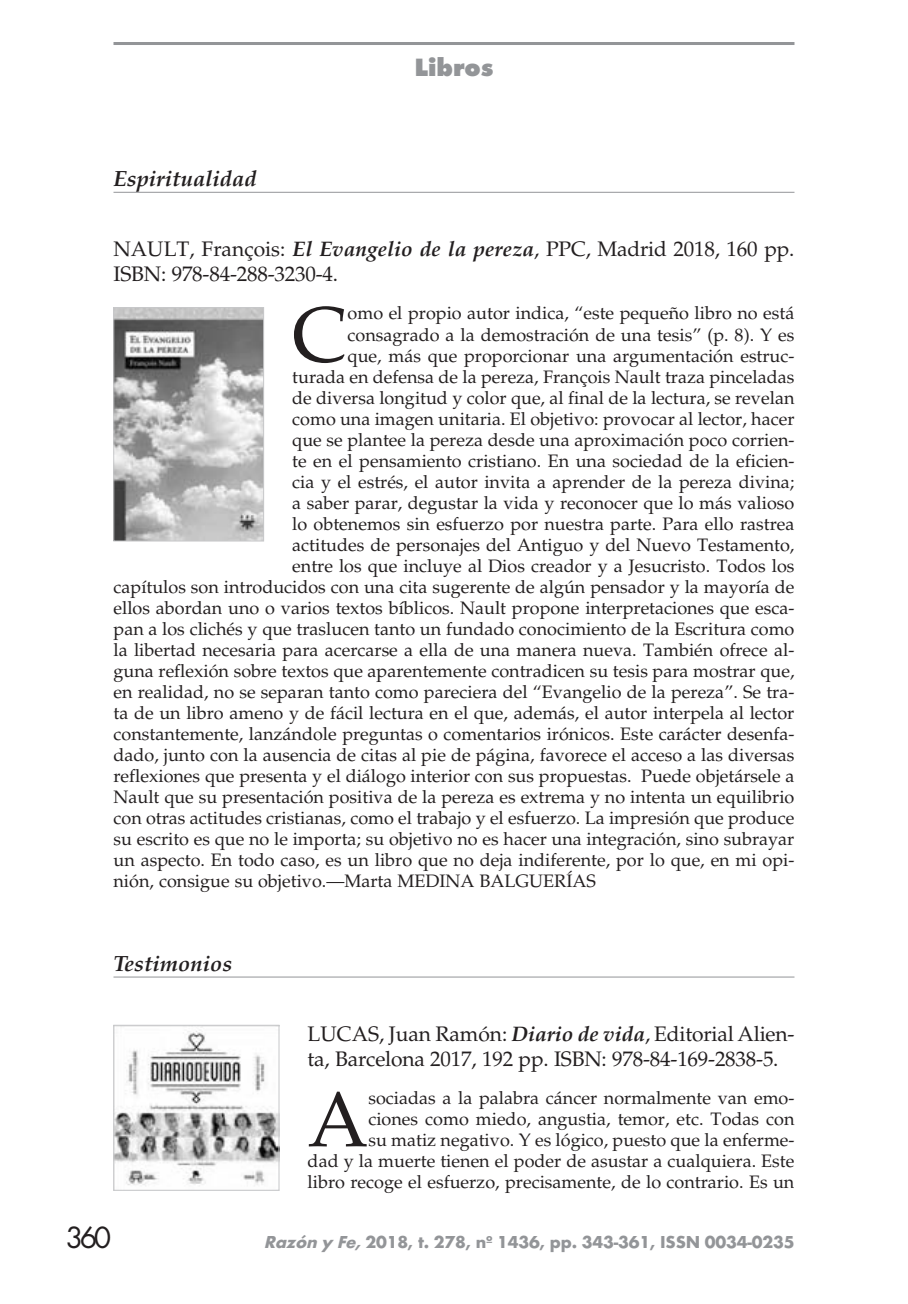
<style>
.page{position:relative;width:908px;height:1304px;background:#fff}
.page>*{position:absolute;margin:0;border:0;box-sizing:border-box;transform-origin:0 0}
.t1{font:78px "Palatino";color:#231f20}
.t2{font:32px "Futura T";color:#231f20}
.t3{font:800 26px "Futura T";color:#939598}
.t4{font:italic 700 22px "Palatino";color:#231f20}
.t5{font:21px/25px "Palatino";letter-spacing:-.01em;color:#231f20}
.t6{font:18px/21px "Palatino";color:#231f20;text-align:right}
.t7{font:700 18px "Futura T";letter-spacing:-.01em;color:#939598}
.s1{font-weight:700;font-style:italic}
.s2{font-style:italic}
</style>
<div class="page">
<hr style="left:113px;top:42px;width:681px;height:3px;background:#939598">
<hr style="left:113px;top:192px;width:681px;height:1px;background:#939598">
<hr style="left:113px;top:977px;width:681px;height:1px;background:#939598">
<img style="left:115px;top:309px;width:147px;height:230px">
<div style="left:113px;top:307px;width:151px;height:234px;border:1px solid #c7c8ca"></div>
<img style="left:115px;top:1031px;width:162px;height:155px">
<div style="left:113px;top:1025px;width:166px;height:166px;border:1px solid #c7c8ca"></div>
<p class="t4" style="left:113px;top:166px;width:145px">Espiritualidad</p>
<p class="t3" style="left:414px;top:52px;width:81px">Libros</p>
<p class="t5" style="left:113px;top:237px;width:682px">NAULT, François: <span class="s1">El Evangelio de la pereza</span>, PPC, Madrid 2018, 160 pp.<br>ISBN: 978-84-288-3230-4.</p>
<p class="t1" style="left:292px;top:289px;width:57px">C</p>
<p class="t6" style="left:347px;top:303px;width:448px">omo el propio autor indica, “este pequeño libro no está</p>
<p class="t6" style="left:347px;top:324px;width:448px">consagrado a la demostración de una tesis” (p. 8). Y es</p>
<p class="t6" style="left:347px;top:345px;width:448px">que, más que proporcionar una argumentación estruc-</p>
<p class="t6" style="left:292px;top:366px;width:503px">turada en defensa de la pereza, François Nault traza pinceladas</p>
<p class="t6" style="left:292px;top:387px;width:503px">de diversa longitud y color que, al final de la lectura, se revelan</p>
<p class="t6" style="left:292px;top:408px;width:503px">como una imagen unitaria. El objetivo: provocar al lector, hacer</p>
<p class="t6" style="left:292px;top:429px;width:503px">que se plantee la pereza desde una aproximación poco corrien-</p>
<p class="t6" style="left:292px;top:450px;width:503px">te en el pensamiento cristiano. En una sociedad de la eficien-</p>
<p class="t6" style="left:292px;top:471px;width:503px">cia y el estrés, el autor invita a aprender de la pereza divina;</p>
<p class="t6" style="left:292px;top:492px;width:503px">a saber parar, degustar la vida y reconocer que lo más valioso</p>
<p class="t6" style="left:292px;top:513px;width:503px">lo obtenemos sin esfuerzo por nuestra parte. Para ello rastrea</p>
<p class="t6" style="left:292px;top:534px;width:503px">actitudes de personajes del Antiguo y del Nuevo Testamento,</p>
<p class="t6" style="left:292px;top:555px;width:503px">entre los que incluye al Dios creador y a Jesucristo. Todos los</p>
<p class="t6" style="left:113px;top:576px;width:682px">capítulos son introducidos con una cita sugerente de algún pensador y la mayoría de</p>
<p class="t6" style="left:113px;top:597px;width:682px">ellos abordan uno o varios textos bíblicos. Nault propone interpretaciones que esca-</p>
<p class="t6" style="left:113px;top:618px;width:682px">pan a los clichés y que traslucen tanto un fundado conocimiento de la Escritura como</p>
<p class="t6" style="left:113px;top:639px;width:682px">la libertad necesaria para acercarse a ella de una manera nueva. También ofrece al-</p>
<p class="t6" style="left:113px;top:660px;width:682px">guna reflexión sobre textos que aparentemente contradicen su tesis para mostrar que,</p>
<p class="t6" style="left:113px;top:681px;width:682px">en realidad, no se separan tanto como pareciera del “Evangelio de la pereza”. Se tra-</p>
<p class="t6" style="left:113px;top:702px;width:682px">ta de un libro ameno y de fácil lectura en el que, además, el autor interpela al lector</p>
<p class="t6" style="left:113px;top:723px;width:682px">constantemente, lanzándole preguntas o comentarios irónicos. Este carácter desenfa-</p>
<p class="t6" style="left:113px;top:744px;width:682px">dado, junto con la ausencia de citas al pie de página, favorece el acceso a las diversas</p>
<p class="t6" style="left:113px;top:765px;width:682px">reflexiones que presenta y el diálogo interior con sus propuestas. Puede objetársele a</p>
<p class="t6" style="left:113px;top:786px;width:682px">Nault que su presentación positiva de la pereza es extrema y no intenta un equilibrio</p>
<p class="t6" style="left:113px;top:807px;width:682px">con otras actitudes cristianas, como el trabajo y el esfuerzo. La impresión que produce</p>
<p class="t6" style="left:113px;top:828px;width:682px">su escrito es que no le importa; su objetivo no es hacer una integración, sino subrayar</p>
<p class="t6" style="left:113px;top:849px;width:682px">un aspecto. En todo caso, es un libro que no deja indiferente, por lo que, en mi opi-</p>
<p class="t6" style="left:113px;top:870px;width:483px">nión, consigue su objetivo.—Marta MEDINA BALGUERÍAS</p>
<p class="t4" style="left:113px;top:950px;width:120px">Testimonios</p>
<p class="t5" style="left:307px;top:1022px;width:488px">LUCAS, Juan Ramón: <span class="s1">Diario de vida</span>, Editorial Alien&shy;ta, Barcelona 2017, 192 pp. ISBN: 978-84-169-2838-5.</p>
<p class="t1" style="left:307px;top:1074px;width:62px">A</p>
<p class="t6" style="left:307px;top:1088px;width:488px">sociadas a la palabra cáncer normalmente van emo-<br>ciones como miedo, angustia, temor, etc. Todas con<br>su matiz negativo. Y es lógico, puesto que la enferme-<br>dad y la muerte tienen el poder de asustar a cualquiera. Este libro recoge el esfuerzo, precisamente, de lo contrario. Es un</p>
<p class="t2" style="left:65px;top:1218px;width:48px">360</p>
<p class="t7" style="left:263px;top:1231px;width:532px"><span class="s2">Razón y Fe,</span>2018, t. 278, nº 1436, pp. 343-361, ISSN 0034-0235</p>
</div>
